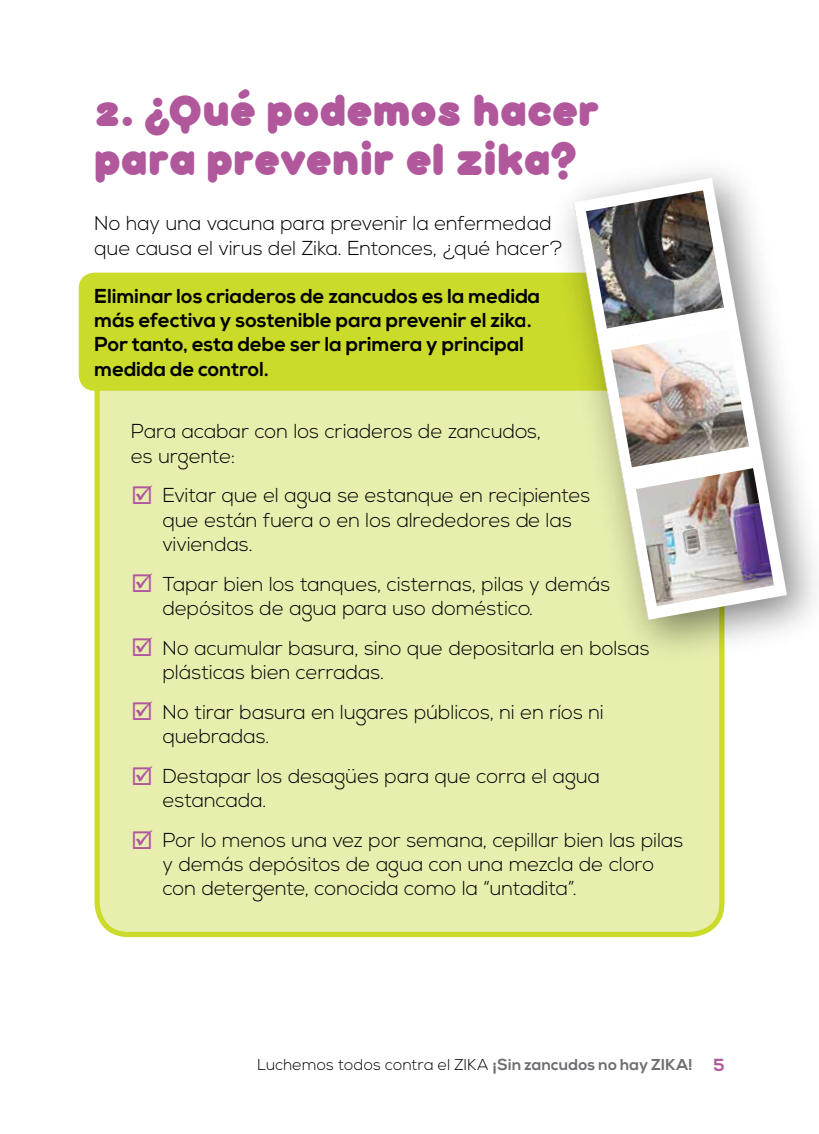
<style>
.page{position:relative;width:819px;height:1134px;background:#fff}
.page>*{position:absolute;margin:0;border:0;box-sizing:border-box;transform-origin:0 0}
.t1{font:900 49px/49px "bubbleboddy";color:#b1589d}
.t2{font:300 20.12px/24.2px "Nexa";color:#000}
.t3{font:700 20.12px/24.2px "Nexa";color:#000}
.t4{font:300 15.75px "Nexa";letter-spacing:.01em;color:#000}
.s1{color:#b1589d}
.s2{font-weight:700;color:#6d6e71}
.s3{font-weight:700;font-size:17.5px;color:#b1589d}
</style>
<div class="page">
<div style="left:94px;top:620px;width:631px;height:318px;background:#e8eeae"></div>
<img style="left:523px;top:420px;width:293px;height:254px">
<svg style="left:81px;top:170px;width:706px;height:450px"></svg>
<img style="left:636px;top:468px;width:138px;height:138px">
<h1 class="t1" style="left:94px;top:83px;width:507px">2. ¿Qué podemos hacer para prevenir el zika?</h1>
<p class="t2" style="left:94px;top:212px;width:470px">No hay una vacuna para prevenir la enfermedad que causa el virus del Zika. Entonces, ¿qué hacer?</p>
<p class="t3" style="left:94px;top:285px;width:447px">Eliminar los criaderos de zancudos es la medida más efectiva y sostenible para prevenir el zika.<br>Por tanto, esta debe ser la primera y principal medida de control.</p>
<p class="t2" style="left:131px;top:420px;width:411px">Para acabar con los criaderos de zancudos, es urgente:</p>
<p class="t2" style="left:163px;top:484px;width:429px;text-indent:-32px"><span class="s1">☑</span> Evitar que el agua se estanque en recipientes que están fuera o en los alrededores de las viviendas.</p>
<p class="t2" style="left:163px;top:573px;width:449px;text-indent:-32px"><span class="s1">☑</span> Tapar bien los tanques, cisternas, pilas y demás depósitos de agua para uso doméstico.</p>
<p class="t2" style="left:163px;top:637px;width:489px;text-indent:-32px"><span class="s1">☑</span> No acumular basura, sino que depositarla en bolsas plásticas bien cerradas.</p>
<p class="t2" style="left:163px;top:701px;width:443px;text-indent:-32px"><span class="s1">☑</span> No tirar basura en lugares públicos, ni en ríos ni quebradas.</p>
<p class="t2" style="left:163px;top:765px;width:439px;text-indent:-32px"><span class="s1">☑</span> Destapar los desagües para que corra el agua estancada.</p>
<p class="t2" style="left:163px;top:829px;width:522px;text-indent:-32px"><span class="s1">☑</span> Por lo menos una vez por semana, cepillar bien las pilas y demás depósitos de agua con una mezcla de cloro con detergente, conocida como la “untadita”.</p>
<p class="t4" style="left:258px;top:1056px;width:468px">Luchemos todos contra el ZIKA <span class="s2">¡Sin zancudos no hay ZIKA!</span> <span class="s3">5</span></p>
</div>
